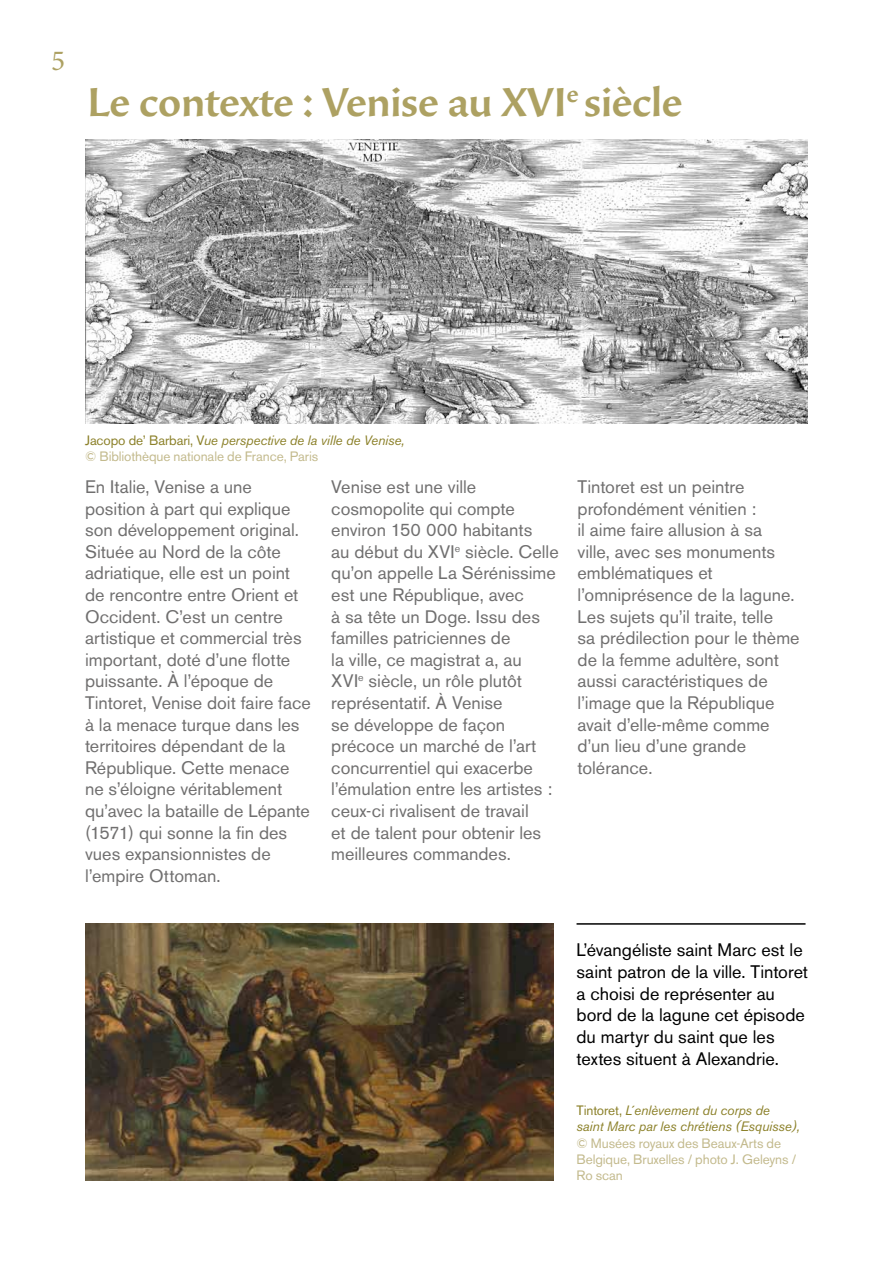
<style>
.page{position:relative;width:893px;height:1263px;background:#fff}
.page>*{position:absolute;margin:0;border:0;box-sizing:border-box;transform-origin:0 0}
.t1{font:500 41.1px "Beorcana Std";letter-spacing:-.02em;color:#ada162}
.t2{font:29.1px "Minion Pro";color:#ada162}
.t3{font:18px/21.6px "Akzidenz Grotesk BE";color:#706f6f}
.t4{font:18px/21.6px "Akzidenz Grotesk BE";color:#000}
.t5{font:13.5px/16.2px "Akzidenz Grotesk BE";letter-spacing:-.005em;color:#c3ba8d}
.t6{font:italic 13.5px/16.2px "Akzidenz Grotesk BE";letter-spacing:-.01em;color:#8c812a}
.s1{color:#8c812a}
.s2{font-style:italic;color:#8c812a}
.s3{font-style:normal}
</style>
<div class="page">
<img style="left:85px;top:140px;width:723px;height:284px">
<img style="left:85px;top:923px;width:469px;height:257px">
<hr style="left:576px;top:923px;width:229px;height:2px;background:#000">
<h2 class="t2" style="left:51px;top:41px;width:15px">5</h2>
<h1 class="t1" style="left:87px;top:79px;width:597px">Le contexte : Venise au XVI<sup>e</sup> siècle</h1>
<p class="t5" style="left:85px;top:432px;width:321px"><span class="s1">Jacopo de’ Barbari, V</span><span class="s2">ue perspective de la ville de Venise, </span>© Bibliothèque nationale de France, Paris</p>
<p class="t3" style="left:85px;top:476px;width:227px">En Italie, Venise a une position à part qui explique son développement original.<br>Située au Nord de la côte adriatique, elle est un point de rencontre entre Orient et<br>Occident. C’est un centre artistique et commercial très important, doté d’une flotte puissante. À l’époque de<br>Tintoret, Venise doit faire face à la menace turque dans les territoires dépendant de la<br>République. Cette menace ne s’éloigne véritablement qu’avec la bataille de Lépante (1571) qui sonne la fin des vues expansionnistes de l’empire Ottoman.</p>
<p class="t3" style="left:331px;top:476px;width:229px">Venise est une ville cosmopolite qui compte environ 150 000 habitants<br>au début du XVI<sup>e</sup> siècle. Celle qu’on appelle La Sérénissime est une République, avec<br>à sa tête un Doge. Issu des familles patriciennes de<br>la ville, ce magistrat a, au<br>XVI<sup>e</sup> siècle, un rôle plutôt représentatif. À Venise<br>se développe de façon précoce un marché de l’art concurrentiel qui exacerbe l’émulation entre les artistes : ceux-ci rivalisent de travail<br>et de talent pour obtenir les meilleures commandes.</p>
<p class="t3" style="left:577px;top:476px;width:224px">Tintoret est un peintre profondément vénitien :<br>il aime faire allusion à sa<br>ville, avec ses monuments emblématiques et l’omniprésence de la lagune.<br>Les sujets qu’il traite, telle<br>sa prédilection pour le thème de la femme adultère, sont aussi caractéristiques de l’image que la République avait d’elle-même comme d’un lieu d’une grande tolérance.</p>
<p class="t4" style="left:576px;top:939px;width:233px">L’évangéliste saint Marc est le saint patron de la ville. Tintoret a choisi de représenter au bord de la lagune cet épisode du martyr du saint que les textes situent à Alexandrie.</p>
<p class="t6" style="left:576px;top:1102px;width:225px"><span class="s3">Tintoret,</span> L´enlèvement du corps de saint Marc par les chrétiens (Esquisse),</p>
<p class="t5" style="left:576px;top:1135px;width:221px">© Musées royaux des Beaux-Arts de<br>Belgique, Bruxelles / photo J. Geleyns /<br>Ro scan</p>
</div>
